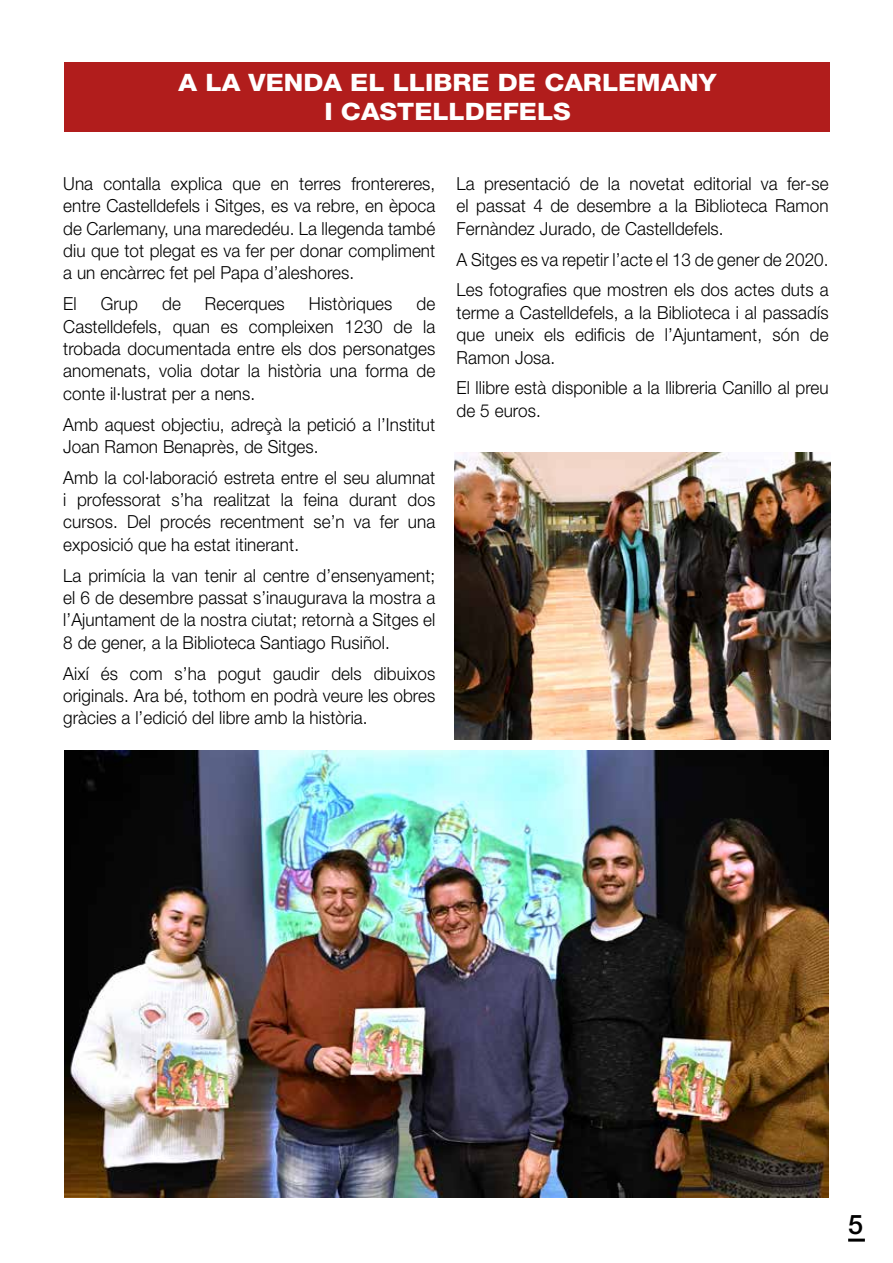
<style>
.page{position:relative;width:893px;height:1263px;background:#fff}
.page>*{position:absolute;margin:0;border:0;box-sizing:border-box;transform-origin:0 0}
.t1{font:500 27px "Helvetica Neue";color:#000}
.t2{font:800 24px/28.8px "Helvetica Neue";color:#fff;text-align:center;scale:1.1 1}
.t3{font:300 18px/22.4px "Helvetica Neue";letter-spacing:.005em;color:#000;text-align:justify;scale:.95 1}
</style>
<div class="page">
<div style="left:64px;top:62px;width:766px;height:70px;background:#b11d1c"></div>
<img style="left:64px;top:750px;width:765px;height:447px">
<img style="left:454px;top:453px;width:376px;height:286px">
<hr style="left:848px;top:1238px;width:17px;height:3px;background:#000">
<h2 class="t2" style="left:179px;top:68px;width:490px">A LA VENDA EL LLIBRE DE CARLEMANY<br>I CASTELLDEFELS</h2>
<p class="t3" style="left:63px;top:172px;width:393px">Una contalla explica que en terres frontereres, entre Castelldefels i Sitges, es va rebre, en època de Carlemany, una marededéu. La llegenda també diu que tot plegat es va fer per donar compliment a un encàrrec fet pel Papa d’aleshores.</p>
<p class="t3" style="left:63px;top:292px;width:16px">El</p>
<p class="t3" style="left:101px;top:292px;width:41px">Grup</p>
<p class="t3" style="left:162px;top:292px;width:21px">de</p>
<p class="t3" style="left:205px;top:292px;width:86px">Recerques</p>
<p class="t3" style="left:309px;top:292px;width:89px">Històriques</p>
<p class="t3" style="left:63px;top:292px;width:393px;text-indent:353px">de Castelldefels, quan es compleixen 1230 de la trobada documentada entre els dos personatges anomenats, volia dotar la història una forma de conte il·lustrat per a nens.</p>
<p class="t3" style="left:63px;top:413px;width:393px">Amb aquest objectiu, adreçà la petició a l’Institut<br>Joan Ramon Benaprès, de Sitges.</p>
<p class="t3" style="left:63px;top:466px;width:393px">Amb la col·laboració estreta entre el seu alumnat i professorat s’ha realitzat la feina durant dos cursos. Del procés recentment se’n va fer una exposició que ha estat itinerant.</p>
<p class="t3" style="left:63px;top:564px;width:393px">La primícia la van tenir al centre d’ensenyament; el 6 de desembre passat s’inaugurava la mostra a l’Ajuntament de la nostra ciutat; retornà a Sitges el 8 de gener, a la Biblioteca Santiago Rusiñol.</p>
<p class="t3" style="left:63px;top:662px;width:393px">Així és com s’ha pogut gaudir dels dibuixos originals. Ara bé, tothom en podrà veure les obres gràcies a l’edició del libre amb la història.</p>
<p class="t3" style="left:457px;top:172px;width:393px">La presentació de la novetat editorial va fer-se el passat 4 de desembre a la Biblioteca Ramon Fernàndez Jurado, de Castelldefels.</p>
<p class="t3" style="left:457px;top:243px;width:393px;line-height:30.9px">A Sitges es va repetir l’acte el 13 de gener de 2020.<br>Les fotografies que mostren els dos actes duts a</p>
<p class="t3" style="left:457px;top:301px;width:393px">terme a Castelldefels, a la Biblioteca i al passadís que uneix els edificis de l’Ajuntament, són de Ramon Josa.</p>
<p class="t3" style="left:457px;top:376px;width:393px">El llibre està disponible a la llibreria Canillo al preu de 5 euros.</p>
<h1 class="t1" style="left:848px;top:1208px;width:17px">5</h1>
</div>
